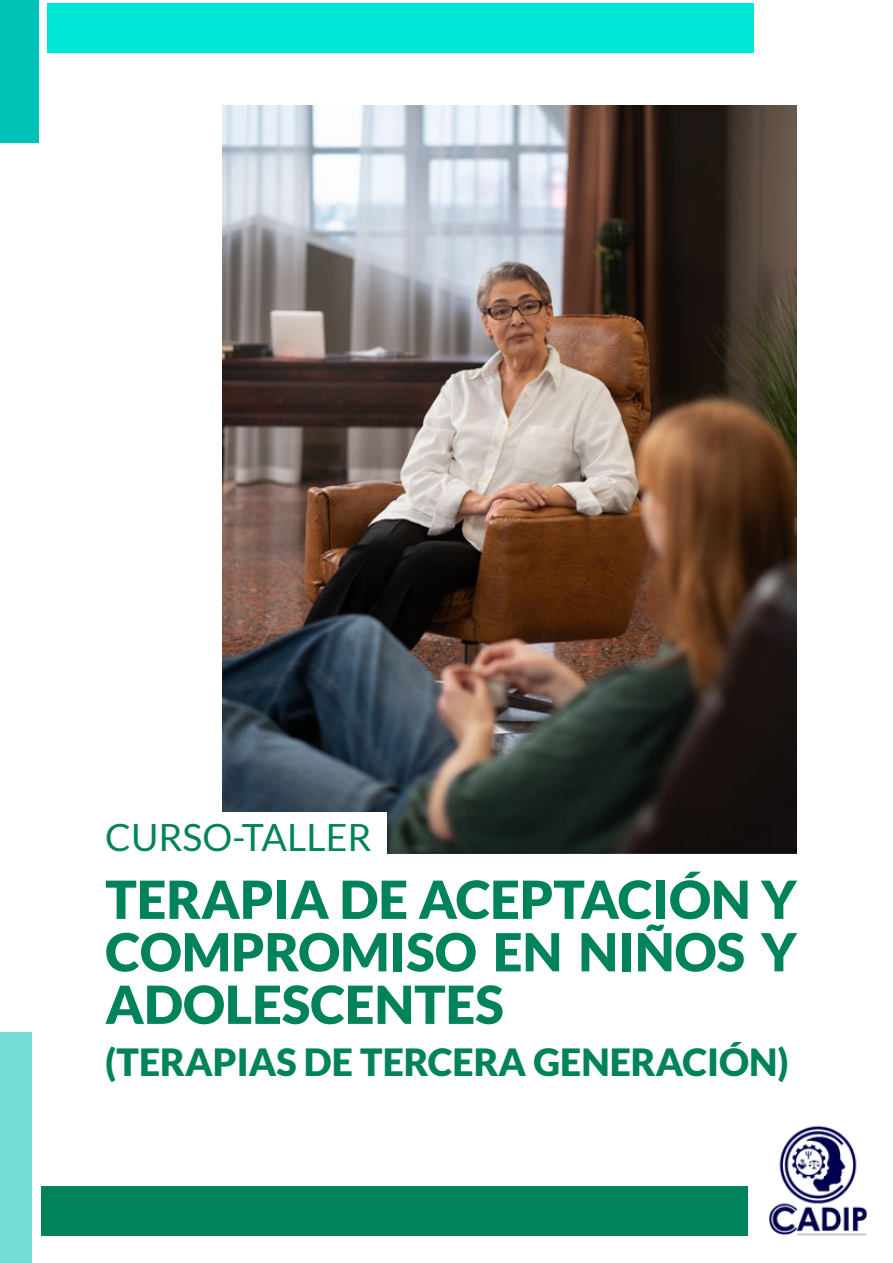
<style>
.page{position:relative;width:893px;height:1263px;background:#fff}
.page>*{position:absolute;margin:0;border:0;box-sizing:border-box;transform-origin:0 0}
.t1{font:900 52.5px/52.5px "Lato";color:#00835b;text-align:justify}
.t2{font:900 37.5px "Lato";color:#00835b}
.t3{font:37.5px "Lato";color:#00835b}
</style>
<div class="page">
<img style="left:223px;top:105px;width:573px;height:749px">
<div style="left:0;top:1031px;width:32px;height:232px;background:#73ddd6"></div>
<div style="left:209px;top:812px;width:178px;height:47px;background:#fff"></div>
<div style="left:41px;top:1187px;width:706px;height:49px;background:#00835b"></div>
<img style="left:769px;top:1125px;width:98px;height:111px">
<div style="left:0;top:0;width:39px;height:143px;background:#00c2b6"></div>
<div style="left:47px;top:3px;width:707px;height:49px;background:#00e6d5"></div>
<p class="t3" style="left:105px;top:817px;width:268px">CURSO-TALLER</p>
<p class="t1" style="left:105px;top:872px;width:693px">TERAPIA DE ACEPTACIÓN Y COMPROMISO EN NIÑOS Y ADOLESCENTES</p>
<p class="t2" style="left:105px;top:1041px;width:685px">(TERAPIAS DE TERCERA GENERACIÓN)</p>
</div>
